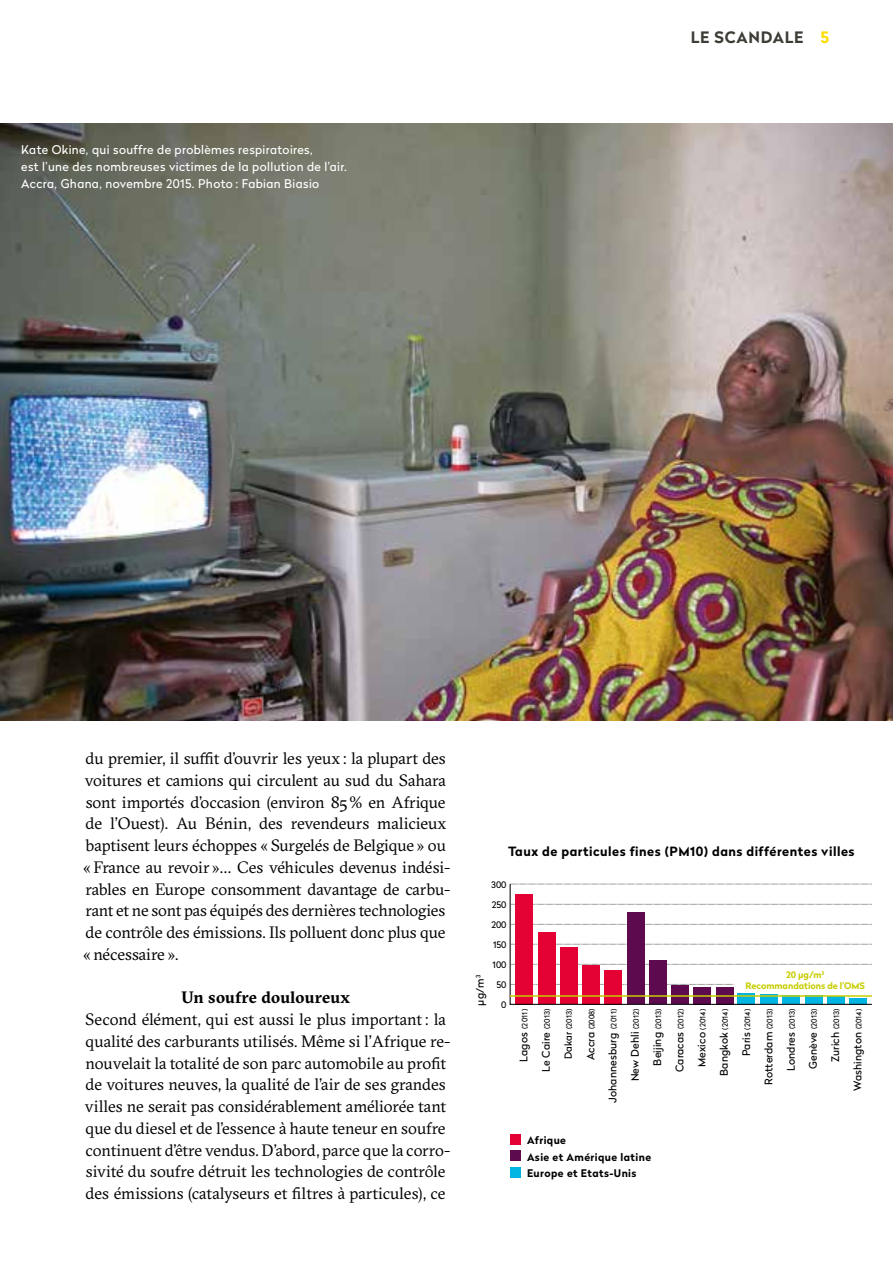
<style>
.page{position:relative;width:893px;height:1263px;background:#fff}
.page>*{position:absolute;margin:0;border:0;box-sizing:border-box;transform-origin:0 0}
.t1{font:16.5px/21.8px "GT Sectra";letter-spacing:-.005em;color:#000}
.t2{font:700 16.5px "GT Sectra";letter-spacing:.015em;color:#000}
.t3{font:700 15.75px "Radikal";letter-spacing:.045em;color:#3c3b35}
.t4{font:700 12.75px "Radikal";letter-spacing:.04em;color:#000}
.t5{font:12px/17.2px "Radikal";letter-spacing:.03em;color:#fff}
.t6{font:10.5px/22.2px "Radikal";letter-spacing:.015em;color:#000;text-align:right}
.t7{font:700 10.5px/16.5px "Radikal";letter-spacing:.04em;color:#000}
.t8{font:700 9px/11.2px "Radikal";color:#c7cd00;text-align:center}
.t9{font:9px "Radikal";color:#000}
.t10{font:7.5px "Radikal";letter-spacing:.015em;color:#000}
.s1{color:#fd0}
.s2{font-size:10.5px}
.s3{font-size:9.75px}
.s4{font-size:7.5px}
</style>
<div class="page">
<img style="left:0;top:123px;width:893px;height:598px">
<svg style="left:509px;top:883px;width:363px;height:122px"></svg>
<hr style="left:510px;top:995px;width:362px;height:2px;background:#c7cd00">
<div style="left:510px;top:1134px;width:11px;height:10px;background:#e40134"></div>
<div style="left:510px;top:1150px;width:11px;height:11px;background:#5e0a4f"></div>
<div style="left:510px;top:1167px;width:11px;height:10px;background:#01b5e2"></div>
<p class="t5" style="left:21px;top:140px;width:327px">Kate Okine, qui souffre de problèmes respiratoires,<br>est l’une des nombreuses victimes de la pollution de l’air.<br>Accra, Ghana, novembre 2015. Photo : Fabian Biasio</p>
<p class="t3" style="left:691px;top:26px;width:140px">LE SCANDALE <span class="s1">5</span></p>
<p class="t1" style="left:83px;top:747px;width:369px">du premier, il suffit d’ouvrir les yeux : la plupart des voitures et camions qui circulent au sud du Sahara sont importés d’occasion (environ 85 % en Afrique de l’Ouest). Au Bénin, des revendeurs malicieux baptisent leurs échoppes « Surgelés de Belgique » ou « France au revoir »… Ces véhicules devenus indési&shy;rables en Europe consomment davantage de carbu&shy;rant et ne sont pas équipés des dernières technologies de contrôle des émissions. Ils polluent donc plus que « nécessaire ».</p>
<p class="t2" style="left:182px;top:987px;width:170px">Un soufre douloureux</p>
<p class="t1" style="left:85px;top:1008px;width:367px">Second élément, qui est aussi le plus important : la qualité des carburants utilisés. Même si l’Afrique re&shy;nouvelait la totalité de son parc automobile au profit de voitures neuves, la qualité de l’air de ses grandes villes ne serait pas considérablement améliorée tant que du diesel et de l’essence à haute teneur en soufre continuent d’être vendus. D’abord, parce que la corro&shy;sivité du soufre détruit les technologies de contrôle des émissions (catalyseurs et filtres à particules), ce</p>
<p class="t10" style="left:520px;top:1062px;width:54px;rotate:-90deg"><span class="s2">Lagos</span> (2011)</p>
<p class="t10" style="left:564px;top:1059px;width:52px;rotate:-90deg"><span class="s3">Dakar</span> (2013)</p>
<p class="t10" style="left:586px;top:1060px;width:53px;rotate:-90deg"><span class="s2">Accra</span> (2008)</p>
<p class="t6" style="left:601px;top:1103px;width:96px;rotate:-90deg">Johannesburg <span class="s4">(2011)<br></span>New Dehli <span class="s4">(2012)<br></span>Beijing <span class="s4">(2013)<br></span>Caracas <span class="s4">(2012)</span></p>
<p class="t6" style="left:712px;top:1076px;width:68px;rotate:-90deg">Bangkok <span class="s4">(2014)</span></p>
<p class="t6" style="left:757px;top:1085px;width:78px;rotate:-90deg">Rotterdam <span class="s4">(2013)</span></p>
<p class="t4" style="left:508px;top:842px;width:348px">Taux de particules fines (PM10) dans différentes villes</p>
<p class="t9" style="left:491px;top:878px;width:17px">300</p>
<p class="t9" style="left:492px;top:898px;width:16px">250</p>
<p class="t9" style="left:491px;top:918px;width:17px">200</p>
<p class="t9" style="left:493px;top:938px;width:15px">150</p>
<p class="t9" style="left:493px;top:958px;width:15px">100</p>
<p class="t9" style="left:496px;top:978px;width:12px">50</p>
<p class="t9" style="left:501px;top:998px;width:7px">0</p>
<p class="t8" style="left:745px;top:968px;width:121px">20 µg/m<sup>3<br></sup>Recommandations de l’OMS</p>
<p class="t6" style="left:468px;top:1005px;width:32px;rotate:-90deg">µg/m<sup>3</sup></p>
<p class="t10" style="left:742px;top:1056px;width:48px;rotate:-90deg"><span class="s2">Paris</span> (2014)</p>
<p class="t6" style="left:779px;top:1071px;width:63px;rotate:-90deg">Londres <span class="s4">(2013)</span></p>
<p class="t6" style="left:824px;top:1091px;width:84px;rotate:-90deg">Zurich <span class="s4">(2013)<br></span>Washington <span class="s4">(2014)</span></p>
<p class="t6" style="left:534px;top:1072px;width:64px;rotate:-90deg">Le Caire <span class="s4">(2013)</span></p>
<p class="t6" style="left:690px;top:1067px;width:59px;rotate:-90deg">Mexico <span class="s4">(2014)</span></p>
<p class="t6" style="left:801px;top:1069px;width:61px;rotate:-90deg">Genève <span class="s4">(2013)</span></p>
<p class="t7" style="left:527px;top:1132px;width:126px">Afrique<br>Asie et Amérique latine<br>Europe et Etats-Unis</p>
</div>
